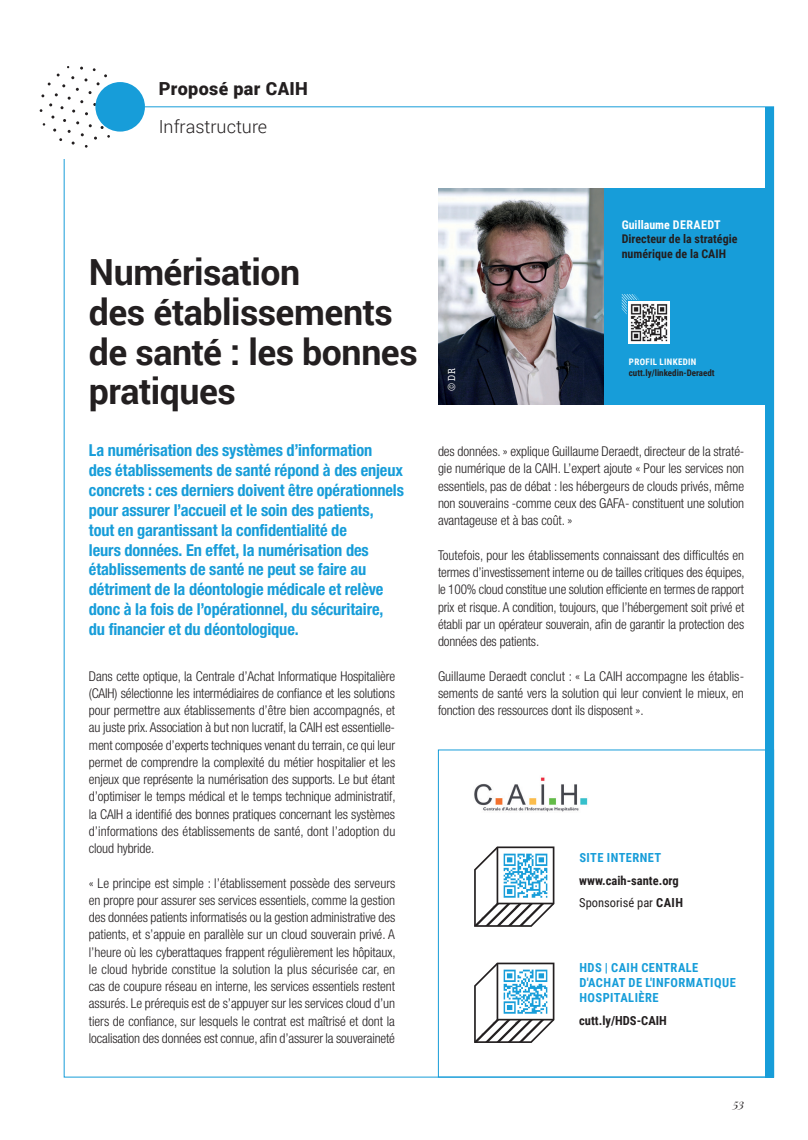
<style>
.page{position:relative;width:808px;height:1140px;background:#fff}
.page>*{position:absolute;margin:0;border:0;box-sizing:border-box;transform-origin:0 0}
.TITRE_-_INTERVIEW{font:700 36px/39.8px "Roboto";letter-spacing:-.015em;color:#231f20}
.TITRE_FOLIO{font:900 18px "Roboto";letter-spacing:.02em;color:#231f20}
.t1{font:300 18px "Roboto";color:#231f20}
.ARTICLE_-_CHAPEAU{font:700 condensed 16.5px/19.8px "Helvetica Neue LT Std";letter-spacing:-.005em;color:#179dd9}
.INTERVIEW_-_TC{font:300 condensed 13.5px/17.2px "Helvetica Neue LT Std";letter-spacing:-.01em;color:#231f20;text-align:justify}
.t2{font:700 12.45px/15px "Roboto Condensed";letter-spacing:.035em;color:#179dd9}
.t3{font:700 12.45px/22.5px "Roboto Condensed";color:#231f20}
.t4{font:12.45px "Roboto Condensed";color:#231f20}
.t5{font:700 12px/14.4px "Roboto Condensed";color:#231f20}
.t6{font:italic 12px "Playfair Display";color:#231f20}
.t7{font:condensed 10.5px "American Typewriter";color:#fff}
.t8{font:700 9px "Roboto Condensed";color:#231f20}
.t9{font:700 9px "Roboto Condensed";letter-spacing:.035em;color:#fff}
.s1{color:#fff}
.s2{color:#179dd9}
.s3{font-weight:700}
</style>
<div class="page">
<div style="left:765px;top:107px;width:9px;height:970px;background:#179dd9"></div>
<div style="left:603px;top:188px;width:166px;height:216px;background:#179dd9"></div>
<svg style="left:40px;top:66px;width:75px;height:82px"></svg>
<div style="left:95px;top:82px;width:50px;height:50px;background:#179dd9;border-radius:50%"></div>
<div style="left:438px;top:749px;width:336px;height:328px;border:1px solid #179dd9"></div>
<img style="left:474px;top:777px;width:114px;height:35px">
<svg style="left:474px;top:846px;width:80px;height:80px"></svg>
<svg style="left:474px;top:962px;width:80px;height:81px"></svg>
<img style="left:438px;top:188px;width:165px;height:216px">
<img style="left:628px;top:301px;width:42px;height:42px">
<svg style="left:622px;top:294px;width:17px;height:20px"></svg>
<p class="TITRE_FOLIO" style="left:159px;top:76px;width:151px">Proposé par CAIH</p>
<p class="t1" style="left:159px;top:114px;width:110px">Infrastructure</p>
<p class="TITRE_-_INTERVIEW" style="left:89px;top:251px;width:330px">Numérisation<br>des établissements de santé : les bonnes pratiques</p>
<p class="ARTICLE_-_CHAPEAU" style="left:89px;top:440px;width:317px">La numérisation des systèmes d’information<br>des établissements de santé répond à des enjeux concrets : ces derniers doivent être opérationnels pour assurer l’accueil et le soin des patients,<br>tout en garantissant la confidentialité de<br>leurs données. En effet, la numérisation des établissements de santé ne peut se faire au détriment de la déontologie médicale et relève donc à la fois de l’opérationnel, du sécuritaire,<br>du financier et du déontologique.</p>
<p class="INTERVIEW_-_TC" style="left:89px;top:667px;width:308px">Dans cette optique, la Centrale d’Achat Informatique Hospitalière (CAIH) sélectionne les intermédiaires de confiance et les solutions pour permettre aux établissements d’être bien accompagnés, et au juste prix. Association à but non lucratif, la CAIH est essentielle&shy;ment composée d’experts techniques venant du terrain, ce qui leur permet de comprendre la complexité du métier hospitalier et les enjeux que représente la numérisation des supports. Le but étant d’optimiser le temps médical et le temps technique administratif, la CAIH a identifié des bonnes pratiques concernant les systèmes d’informations des établissements de santé, dont l’adoption du cloud hybride.</p>
<p class="INTERVIEW_-_TC" style="left:89px;top:874px;width:308px">« Le principe est simple : l’établissement possède des serveurs en propre pour assurer ses services essentiels, comme la gestion des données patients informatisés ou la gestion administrative des patients, et s’appuie en parallèle sur un cloud souverain privé. A l’heure où les cyberattaques frappent régulièrement les hôpitaux, le cloud hybride constitue la solution la plus sécurisée car, en cas de coupure réseau en interne, les services essentiels restent assurés. Le prérequis est de s’appuyer sur les services cloud d’un tiers de confiance, sur lesquels le contrat est maîtrisé et dont la localisation des données est connue, afin d’assurer la souveraineté</p>
<p class="t7" style="left:444px;top:391px;width:24px;rotate:-90deg">© DR</p>
<p class="t5" style="left:622px;top:217px;width:117px"><span class="s1">Guillaume DERAEDT<br></span>Directeur de la stratégie numérique de la CAIH</p>
<p class="t9" style="left:629px;top:356px;width:69px">PROFIL LINKEDIN</p>
<p class="t8" style="left:629px;top:366px;width:87px">cutt.ly/linkedin-Deraedt</p>
<p class="INTERVIEW_-_TC" style="left:438px;top:443px;width:308px">des données. » explique Guillaume Deraedt, directeur de la straté&shy;gie numérique de la CAIH. L’expert ajoute « Pour les services non essentiels, pas de débat : les hébergeurs de clouds privés, même non souverains -comme ceux des GAFA- constituent une solution avantageuse et à bas coût. »</p>
<p class="INTERVIEW_-_TC" style="left:438px;top:546px;width:308px">Toutefois, pour les établissements connaissant des difficultés en termes d’investissement interne ou de tailles critiques des équipes, le 100% cloud constitue une solution efficiente en termes de rapport prix et risque. A condition, toujours, que l’hébergement soit privé et établi par un opérateur souverain, afin de garantir la protection des données des patients.</p>
<p class="INTERVIEW_-_TC" style="left:438px;top:667px;width:308px">Guillaume Deraedt conclut : « La CAIH accompagne les établis&shy;sements de santé vers la solution qui leur convient le mieux, en fonction des ressources dont ils disposent ».</p>
<p class="t3" style="left:579px;top:846px;width:101px"><span class="s2">SITE INTERNET </span>www.caih-sante.org</p>
<p class="t4" style="left:579px;top:894px;width:105px">Sponsorisé par <span class="s3">CAIH</span></p>
<p class="t2" style="left:579px;top:959px;width:158px">HDS | CAIH CENTRALE<br>D'ACHAT DE L'INFORMATIQUE<br>HOSPITALIÈRE</p>
<p class="t3" style="left:579px;top:1008px;width:89px">cutt.ly/HDS-CAIH</p>
<p class="t6" style="left:733px;top:1093px;width:13px">53</p>
</div>
